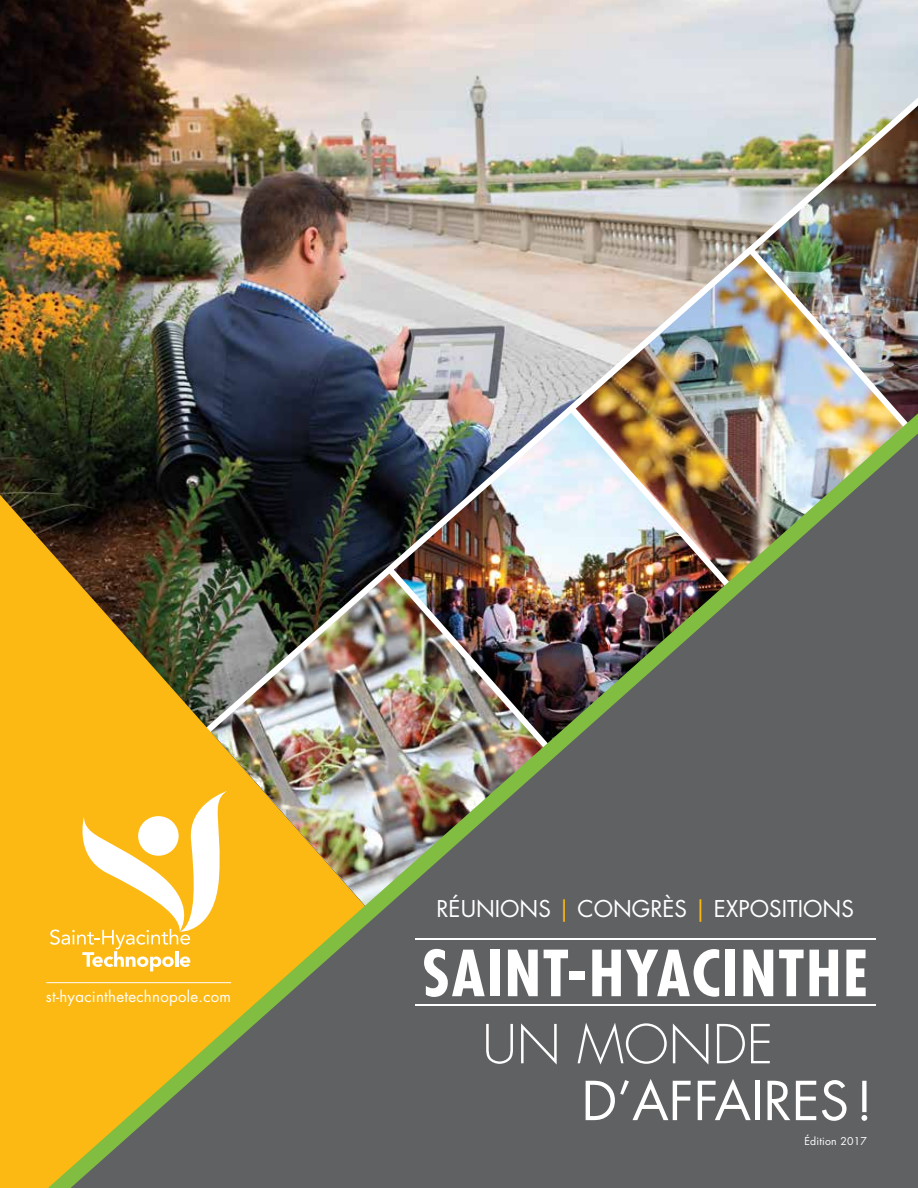
<style>
.page{position:relative;width:918px;height:1188px;background:#fff}
.page>*{position:absolute;margin:0;border:0;box-sizing:border-box;transform-origin:0 0}
.t1{font:52.2px "Futura";color:#fff}
.t2{font:300 52.2px "Futura";color:#fff}
.t3{font:22.5px "Futura";color:#fff}
.t4{font:15px "Futura";letter-spacing:.02em;color:#fff}
.t5{font:10.5px "Futura";letter-spacing:.02em;color:#fff}
.s1{color:#fdb913}
</style>
<div class="page">
<img style="left:0;top:0;width:918px;height:368px">
<img style="left:184px;top:81px;width:734px;height:287px">
<img style="left:381px;top:241px;width:537px;height:127px">
<img style="left:0;top:368px;width:918px;height:820px">
<p class="t4" style="left:46px;top:987px;width:187px">st-hyacinthetechnopole.com</p>
<p class="t3" style="left:436px;top:894px;width:419px">RÉUNIONS <span class="s1">|</span> CONGRÈS <span class="s1">|</span> EXPOSITIONS</p>
<h1 class="t2" style="left:482px;top:1013px;width:292px">UN MONDE</h1>
<h1 class="t1" style="left:582px;top:1068px;width:293px">D’AFFAIRES!</h1>
<p class="t5" style="left:804px;top:1135px;width:64px">Édition 2017</p>
</div>
